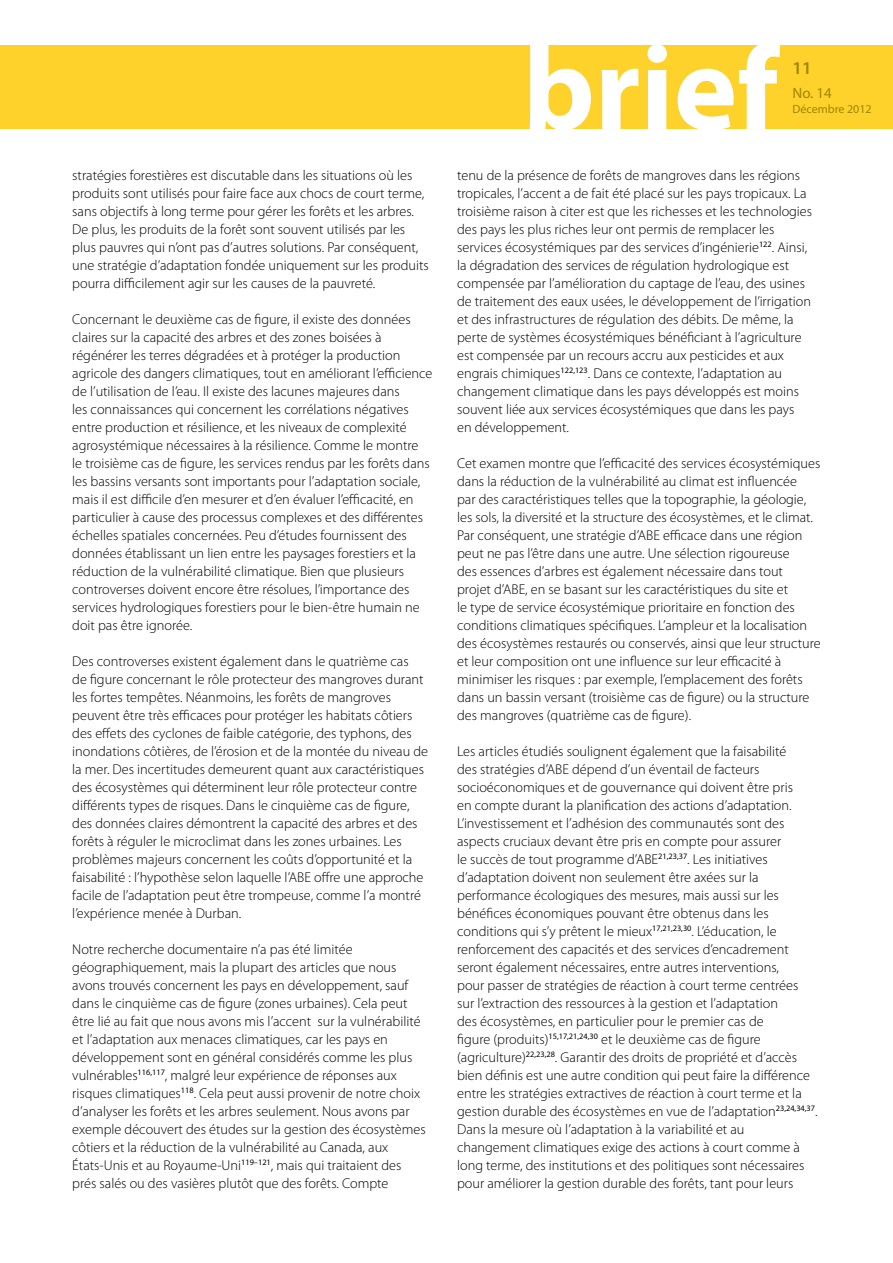
<style>
.page{position:relative;width:893px;height:1263px;background:#fff}
.page>*{position:absolute;margin:0;border:0;box-sizing:border-box;transform-origin:0 0}
.t1{font:600 18px "Myriad Pro";color:#9c8700}
.t2{font:15px "Myriad Pro";color:#9c8700}
.t3{font:300 14.25px/18px "Myriad Pro";color:#000}
.t4{font:12px "Myriad Pro";color:#9c8700}
</style>
<div class="page">
<div style="left:0;top:45px;width:893px;height:84px;background:#ffd22b"></div>
<svg style="left:530px;top:45px;width:250px;height:84px"></svg>
<p class="t3" style="left:72px;top:166px;width:358px">stratégies forestières est discutable dans les situations où les produits sont utilisés pour faire face aux chocs de court terme, sans objectifs à long terme pour gérer les forêts et les arbres.<br>De plus, les produits de la forêt sont souvent utilisés par les plus pauvres qui n’ont pas d’autres solutions. Par conséquent, une stratégie d’adaptation fondée uniquement sur les produits pourra difficilement agir sur les causes de la pauvreté.</p>
<p class="t3" style="left:72px;top:310px;width:362px">Concernant le deuxième cas de figure, il existe des données claires sur la capacité des arbres et des zones boisées à régénérer les terres dégradées et à protéger la production agricole des dangers climatiques, tout en améliorant l’efficience de l’utilisation de l’eau. Il existe des lacunes majeures dans<br>les connaissances qui concernent les corrélations négatives entre production et résilience, et les niveaux de complexité agrosystémique nécessaires à la résilience. Comme le montre<br>le troisième cas de figure, les services rendus par les forêts dans les bassins versants sont importants pour l’adaptation sociale, mais il est difficile d’en mesurer et d’en évaluer l’efficacité, en particulier à cause des processus complexes et des différentes échelles spatiales concernées. Peu d’études fournissent des données établissant un lien entre les paysages forestiers et la réduction de la vulnérabilité climatique. Bien que plusieurs controverses doivent encore être résolues, l’importance des services hydrologiques forestiers pour le bien-être humain ne doit pas être ignorée.</p>
<p class="t3" style="left:72px;top:652px;width:357px">Des controverses existent également dans le quatrième cas<br>de figure concernant le rôle protecteur des mangroves durant les fortes tempêtes. Néanmoins, les forêts de mangroves peuvent être très efficaces pour protéger les habitats côtiers des effets des cyclones de faible catégorie, des typhons, des inondations côtières, de l’érosion et de la montée du niveau de la mer. Des incertitudes demeurent quant aux caractéristiques des écosystèmes qui déterminent leur rôle protecteur contre différents types de risques. Dans le cinquième cas de figure, des données claires démontrent la capacité des arbres et des forêts à réguler le microclimat dans les zones urbaines. Les problèmes majeurs concernent les coûts d’opportunité et la faisabilité : l’hypothèse selon laquelle l’ABE offre une approche facile de l’adaptation peut être trompeuse, comme l’a montré l’expérience menée à Durban.</p>
<p class="t3" style="left:72px;top:940px;width:355px">Notre recherche documentaire n’a pas été limitée géographiquement, mais la plupart des articles que nous avons trouvés concernent les pays en développement, sauf dans le cinquième cas de figure (zones urbaines). Cela peut être lié au fait que nous avons mis l’accent sur la vulnérabilité et l’adaptation aux menaces climatiques, car les pays en développement sont en général considérés comme les plus vulnérables<sup>116,117</sup>, malgré leur expérience de réponses aux risques climatiques<sup>118</sup>. Cela peut aussi provenir de notre choix d’analyser les forêts et les arbres seulement. Nous avons par exemple découvert des études sur la gestion des écosystèmes côtiers et la réduction de la vulnérabilité au Canada, aux États-Unis et au Royaume-Uni<sup>119–121</sup>, mais qui traitaient des prés salés ou des vasières plutôt que des forêts. Compte</p>
<p class="t1" style="left:792px;top:57px;width:21px">11</p>
<p class="t2" style="left:792px;top:84px;width:41px">No. 14</p>
<p class="t4" style="left:792px;top:102px;width:81px">Décembre 2012</p>
<p class="t3" style="left:457px;top:166px;width:356px">tenu de la présence de forêts de mangroves dans les régions tropicales, l’accent a de fait été placé sur les pays tropicaux. La troisième raison à citer est que les richesses et les technologies des pays les plus riches leur ont permis de remplacer les services écosystémiques par des services d’ingénierie<sup>122</sup>. Ainsi, la dégradation des services de régulation hydrologique est compensée par l’amélioration du captage de l’eau, des usines de traitement des eaux usées, le développement de l’irrigation et des infrastructures de régulation des débits. De même, la perte de systèmes écosystémiques bénéficiant à l’agriculture est compensée par un recours accru aux pesticides et aux engrais chimiques<sup>122,123</sup>. Dans ce contexte, l’adaptation au changement climatique dans les pays développés est moins souvent liée aux services écosystémiques que dans les pays en développement.</p>
<p class="t3" style="left:457px;top:454px;width:365px">Cet examen montre que l’efficacité des services écosystémiques dans la réduction de la vulnérabilité au climat est influencée<br>par des caractéristiques telles que la topographie, la géologie, les sols, la diversité et la structure des écosystèmes, et le climat.<br>Par conséquent, une stratégie d’ABE efficace dans une région peut ne pas l’être dans une autre. Une sélection rigoureuse<br>des essences d’arbres est également nécessaire dans tout<br>projet d’ABE, en se basant sur les caractéristiques du site et<br>le type de service écosystémique prioritaire en fonction des conditions climatiques spécifiques. L’ampleur et la localisation des écosystèmes restaurés ou conservés, ainsi que leur structure et leur composition ont une influence sur leur efficacité à minimiser les risques : par exemple, l’emplacement des forêts dans un bassin versant (troisième cas de figure) ou la structure des mangroves (quatrième cas de figure).</p>
<p class="t3" style="left:457px;top:742px;width:362px">Les articles étudiés soulignent également que la faisabilité<br>des stratégies d’ABE dépend d’un éventail de facteurs socioéconomiques et de gouvernance qui doivent être pris<br>en compte durant la planification des actions d’adaptation.<br>L’investissement et l’adhésion des communautés sont des aspects cruciaux devant être pris en compte pour assurer<br>le succès de tout programme d’ABE<sup>21,23,37</sup>. Les initiatives d’adaptation doivent non seulement être axées sur la performance écologiques des mesures, mais aussi sur les bénéfices économiques pouvant être obtenus dans les conditions qui s’y prêtent le mieux<sup>17,21,23,30</sup>. L’éducation, le renforcement des capacités et des services d’encadrement seront également nécessaires, entre autres interventions,<br>pour passer de stratégies de réaction à court terme centrées sur l’extraction des ressources à la gestion et l’adaptation<br>des écosystèmes, en particulier pour le premier cas de<br>figure (produits)<sup>15,17,21,24,30</sup> et le deuxième cas de figure (agriculture)<sup>22,23,28</sup>. Garantir des droits de propriété et d’accès bien définis est une autre condition qui peut faire la différence entre les stratégies extractives de réaction à court terme et la gestion durable des écosystèmes en vue de l’adaptation<sup>23,24,34,37</sup>.<br>Dans la mesure où l’adaptation à la variabilité et au changement climatiques exige des actions à court comme à long terme, des institutions et des politiques sont nécessaires pour améliorer la gestion durable des forêts, tant pour leurs</p>
</div>
